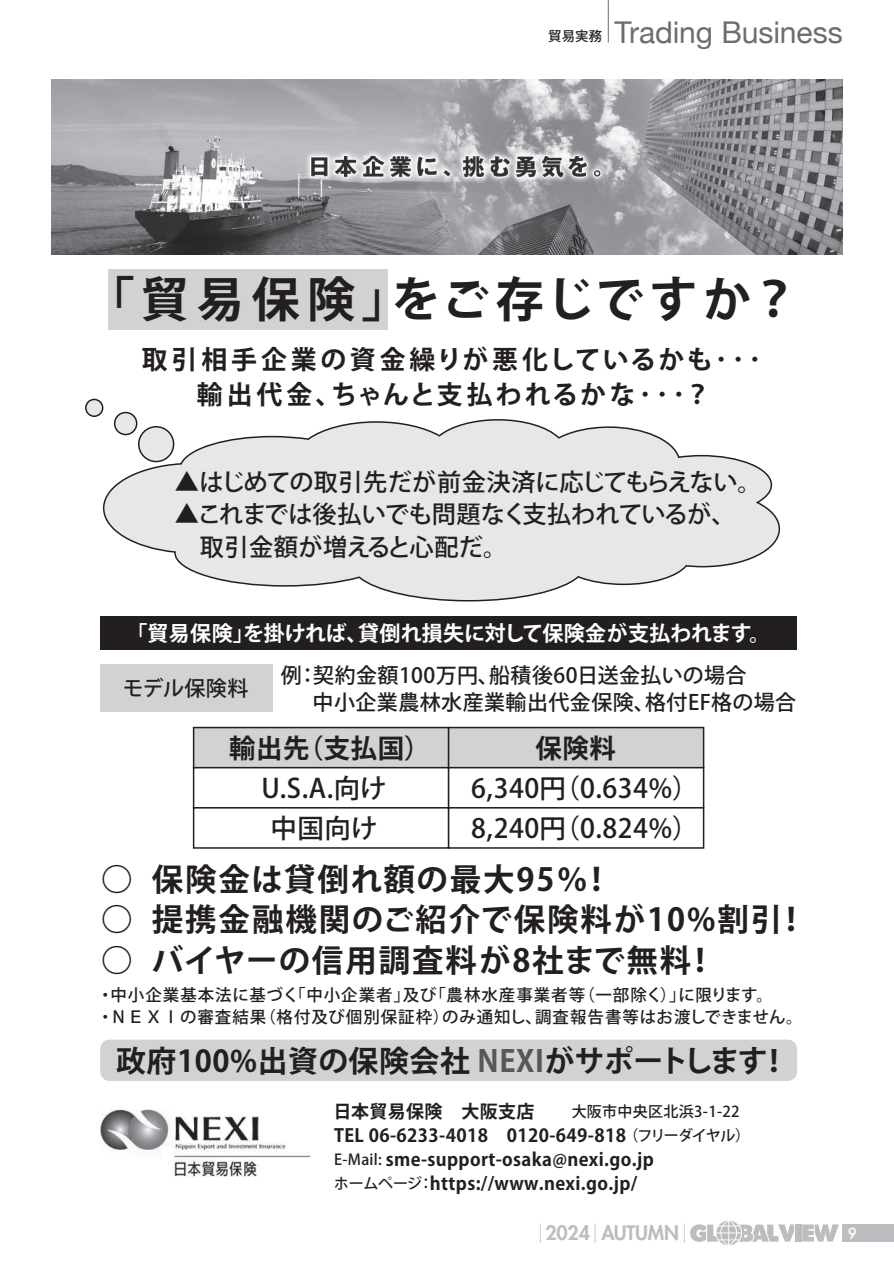
<style>
.page{position:relative;width:894px;height:1263px;background:#fff}
.page>*{position:absolute;margin:0;border:0;box-sizing:border-box;transform-origin:0 0}
.t1{font:700 48.15px "Koz Go Pr 6 N";letter-spacing:.12em;color:#231f20}
.t2{font:700 31.5px "Koz Go Pr 6 N";letter-spacing:.06em;color:#231f20}
.t3{font:30px "Helvetica Neue";letter-spacing:-.005em;color:#6c6d70}
.t4{font:700 29.85px "Koz Go Pr 6 N";letter-spacing:.02em;color:#231f20}
.t5{font:500 26.4px "Koz Go Pr 6 N";letter-spacing:.02em;color:#231f20}
.t6{font:700 26.4px "Koz Go Pr 6 N";letter-spacing:.02em;color:#231f20}
.t7{font:700 25.95px/35.1px "Koz Go Pr 6 N";letter-spacing:.125em;color:#231f20;text-align:center}
.t8{font:500 24.15px/32.5px "Koz Go Pr 6 N";letter-spacing:-.01em;color:#231f20}
.t9{font:500 21px/27px "Koz Go Pr 6 N";letter-spacing:.02em;color:#231f20}
.t10{font:700 21px "Koz Go Pr 6 N";color:#fff}
.t11{font:800 19.5px "Futura";letter-spacing:-.01em;color:#bcbdc0}
.t12{font:700 18px/24px "Koz Go Pr 6 N";letter-spacing:.02em;color:#231f20}
.t13{font:500 16.5px/21.9px "Koz Go Pr 6 N";letter-spacing:.06em;color:#231f20}
.t14{font:500 15px "Koz Go Pr 6 N";letter-spacing:.02em;color:#231f20}
.t15{font:500 15px "Futura";color:#fff}
.t16{font:500 13.5px "Koz Go Pr 6 N";color:#231f20}
.s1{color:#57585a}
.s2{font-weight:700;font-size:18px}
.s3{font-weight:500;font-size:15px}
.s4{font-family:"Koz Go Pr 6 N";font-weight:400}
</style>
<div class="page">
<div style="left:100px;top:664px;width:172px;height:48px;background:#d1d2d4"></div>
<hr style="left:607px;top:0;width:1px;height:43px;background:#6c6d70">
<div style="left:108px;top:269px;width:279px;height:60px;background:#d1d2d4"></div>
<svg style="left:115px;top:413px;width:22px;height:22px"></svg>
<div style="left:114px;top:412px;width:23px;height:23px;border:2px solid #231f20;border-radius:50%"></div>
<div style="left:86px;top:399px;width:17px;height:17px;background:#e6e7e9;border-radius:50%"></div>
<div style="left:85px;top:399px;width:18px;height:18px;border:2px solid #231f20;border-radius:50%"></div>
<svg style="left:102px;top:418px;width:678px;height:184px"></svg>
<img style="left:100px;top:1110px;width:210px;height:67px">
<img style="left:51px;top:79px;width:791px;height:175px">
<div style="left:100px;top:1040px;width:696px;height:41px;background:#d1d2d4;border-radius:9px"></div>
<div style="left:100px;top:616px;width:696px;height:34px;background:#231f20"></div>
<div style="left:193px;top:727px;width:256px;height:41px;background:#d1d2d4;border:2px solid #231f20"></div>
<div style="left:447px;top:727px;width:257px;height:41px;background:#d1d2d4;border:2px solid #231f20"></div>
<div style="left:193px;top:767px;width:256px;height:42px;background:#fff;border:2px solid #231f20"></div>
<div style="left:447px;top:767px;width:257px;height:42px;background:#fff;border:2px solid #231f20"></div>
<div style="left:193px;top:807px;width:256px;height:42px;background:#fff;border:2px solid #231f20"></div>
<div style="left:447px;top:807px;width:257px;height:42px;background:#fff;border:2px solid #231f20"></div>
<div style="left:842px;top:1224px;width:51px;height:18px;background:#bcbdc0"></div>
<div style="left:794px;top:1224px;width:6px;height:18px;background:#bcbdc0"></div>
<svg style="left:801px;top:1224px;width:37px;height:18px"></svg>
<svg style="left:690px;top:1221px;width:103px;height:24px"></svg>
<p class="t16" style="left:548px;top:29px;width:55px">貿易実務</p>
<h3 class="t3" style="left:614px;top:10px;width:229px">Trading Business</h3>
<h1 class="t1" style="left:86px;top:272px;width:713px">「貿易保険」をご存じですか？</h1>
<h3 class="t7" style="left:142px;top:342px;width:621px">取引相手企業の資金繰りが悪化しているかも･･･輸出代金、ちゃんと支払われるかな･･･？</h3>
<h3 class="t8" style="left:175px;top:466px;width:588px">▲はじめての取引先だが前金決済に応じてもらえない。</h3>
<h3 class="t8" style="left:175px;top:499px;width:562px">▲これまでは後払いでも問題なく支払われているが、　取引金額が増えると心配だ。</h3>
<p class="t10" style="left:126px;top:621px;width:645px">「貿易保険」を掛ければ、貸倒れ損失に対して保険金が支払われます。</p>
<p class="t9" style="left:123px;top:676px;width:127px">モデル保険料</p>
<p class="t9" style="left:281px;top:662px;width:516px">例：契約金額100万円、船積後60日送金払いの場合<br>　 中小企業農林水産業輸出代金保険、格付EF格の場合</p>
<h3 class="t6" style="left:229px;top:733px;width:203px">輸出先（支払国）</h3>
<h3 class="t6" style="left:535px;top:733px;width:82px">保険料</h3>
<h3 class="t5" style="left:261px;top:773px;width:127px">U.S.A.向け</h3>
<h3 class="t5" style="left:270px;top:813px;width:108px">中国向け</h3>
<h3 class="t5" style="left:471px;top:773px;width:229px">6,340円（0.634%）</h3>
<h3 class="t5" style="left:471px;top:813px;width:229px">8,240円（0.824%）</h3>
<h2 class="t2" style="left:101px;top:862px;width:512px">○ 保険金は貸倒れ額の最大95％！</h2>
<h2 class="t2" style="left:101px;top:902px;width:707px">○ 提携金融機関のご紹介で保険料が10%割引！</h2>
<h2 class="t2" style="left:101px;top:942px;width:616px">○ バイヤーの信用調査料が8社まで無料！</h2>
<p class="t13" style="left:97px;top:984px;width:706px">・中小企業基本法に基づく「中小企業者」及び「農林水産事業者等（一部除く）」に限ります。<br>・ＮＥＸＩの審査結果（格付及び個別保証枠）のみ通知し、調査報告書等はお渡しできません。</p>
<h3 class="t4" style="left:116px;top:1044px;width:674px">政府100%出資の保険会社 <span class="s1">NEXI</span>がサポートします！</h3>
<p class="t14" style="left:333px;top:1103px;width:407px"><span class="s2">日本貿易保険　大阪支店　　</span>大阪市中央区北浜3-1-22</p>
<p class="t12" style="left:334px;top:1124px;width:417px">TEL 06-6233-4018　0120-649-818 <span class="s3">（フリーダイヤル）<br>E-Mail:</span> sme-support-osaka@nexi.go.jp<br><span class="s3">ホームページ：</span>https://www.nexi.go.jp/</p>
<p class="t11" style="left:530px;top:1220px;width:166px"><span class="s4">｜</span>2024<span class="s4">｜</span>AUTUMN<span class="s4">｜</span></p>
<p class="t15" style="left:847px;top:1223px;width:11px">9</p>
</div>
